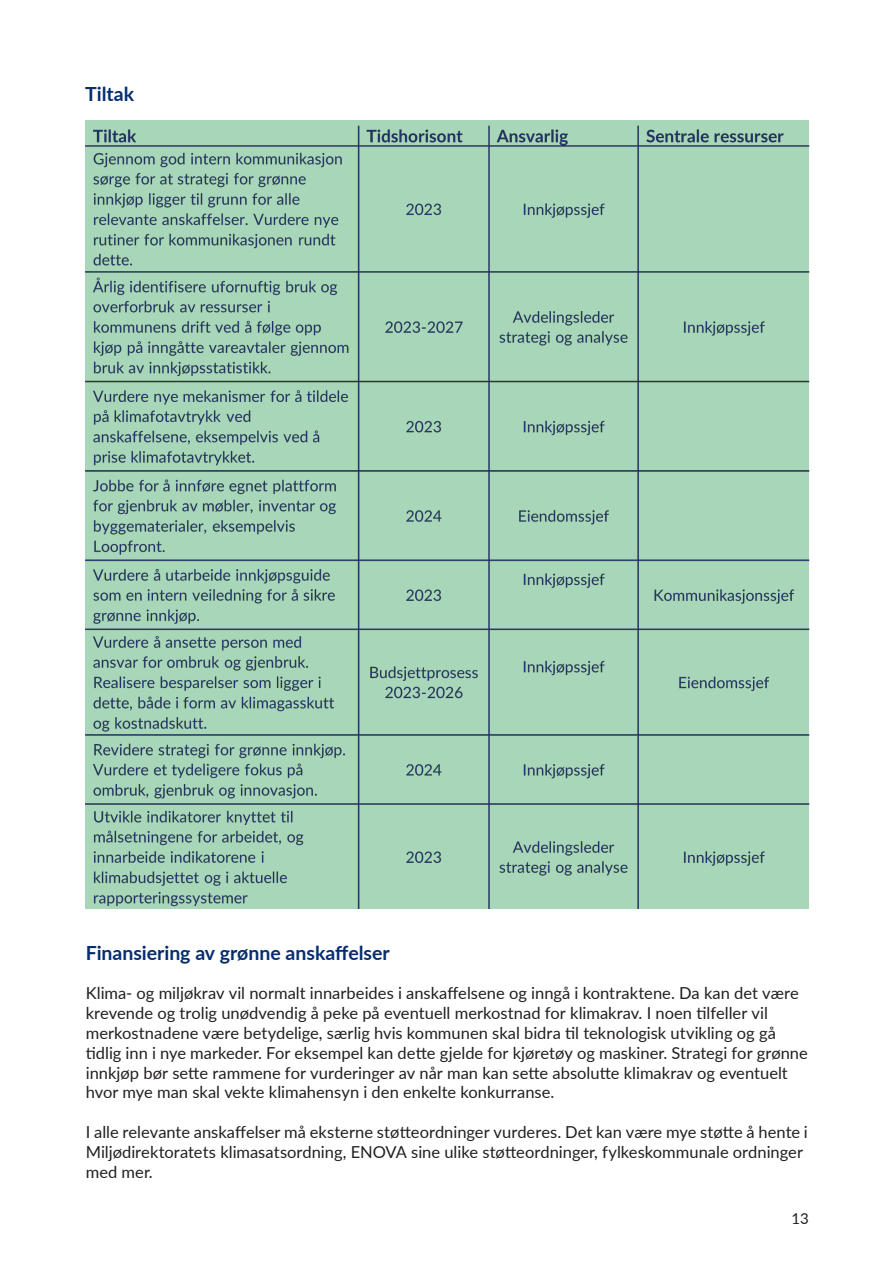
<style>
.page{position:relative;width:893px;height:1263px;background:#fff}
.page>*{position:absolute;margin:0;border:0;box-sizing:border-box;transform-origin:0 0}
.t1{font:700 19.5px "Lato";color:#052d6f}
.t2{font:16.5px/19.8px "Lato";color:#231f20}
.t3{font:15px "Lato";color:#231f20}
</style>
<div class="page">
<img style="left:86px;top:120px;width:723px;height:789px">
<p class="t1" style="left:85px;top:79px;width:51px">Tiltak</p>
<p class="t1" style="left:86px;top:938px;width:306px">Finansiering av grønne anskaffelser</p>
<p class="t2" style="left:86px;top:983px;width:724px">Klima- og miljøkrav vil normalt innarbeides i anskaffelsene og inngå i kontraktene. Da kan det være krevende og trolig unødvendig å peke på eventuell merkostnad for klimakrav. I noen tilfeller vil merkostnadene være betydelige, særlig hvis kommunen skal bidra til teknologisk utvikling og gå tidlig inn i nye markeder. For eksempel kan dette gjelde for kjøretøy og maskiner. Strategi for grønne innkjøp bør sette rammene for vurderinger av når man kan sette absolutte klimakrav og eventuelt hvor mye man skal vekte klimahensyn i den enkelte konkurranse.</p>
<p class="t2" style="left:86px;top:1121px;width:724px">I alle relevante anskaffelser må eksterne støtteordninger vurderes. Det kan være mye støtte å hente i<br>Miljødirektoratets klimasatsordning, ENOVA sine ulike støtteordninger, fylkeskommunale ordninger med mer.</p>
<p class="t3" style="left:792px;top:1208px;width:19px">13</p>
</div>
